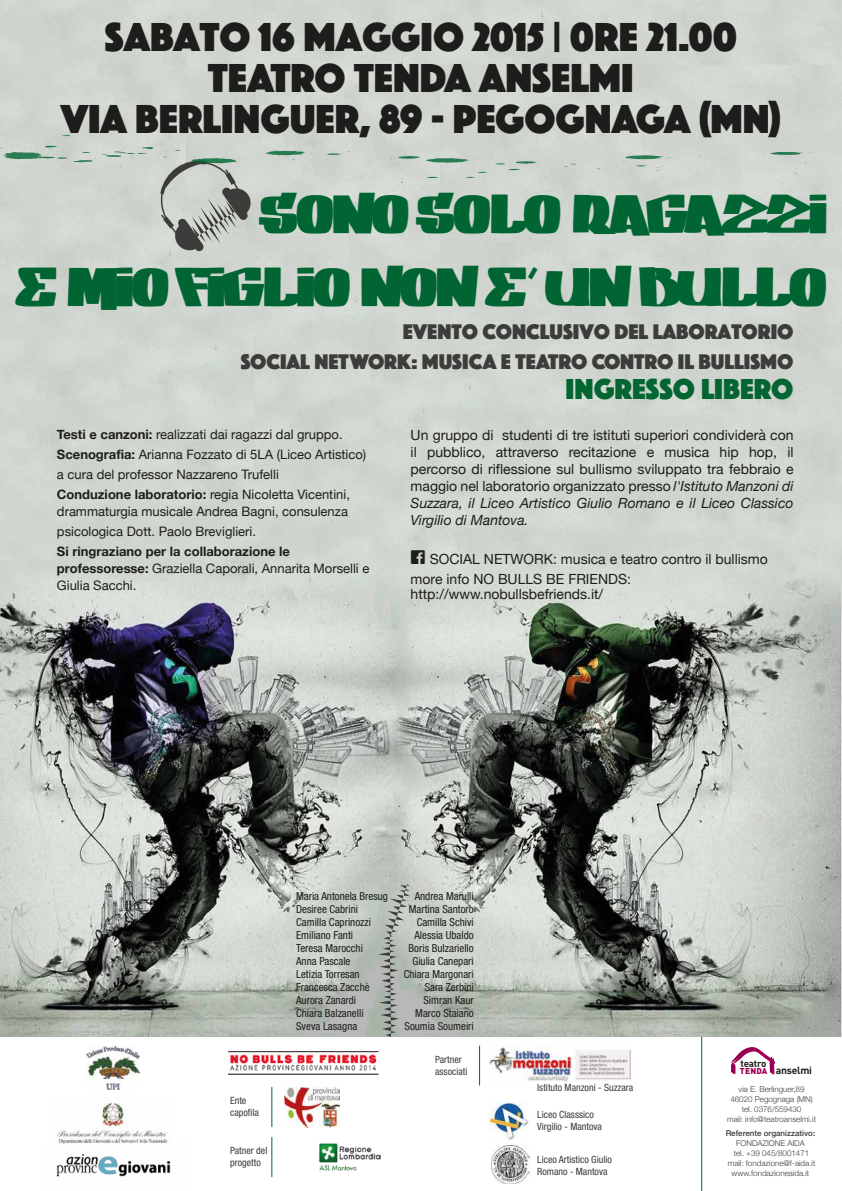
<style>
.page{position:relative;width:842px;height:1191px;background:#fff}
.page>*{position:absolute;margin:0;border:0;box-sizing:border-box;transform-origin:0 0}
.t1{font:42px/41px "Phosphate Solid";color:#1d1d1b;text-align:center}
.t2{font:40px/73px "GANGBANGCRIME";color:#006533;text-align:right}
.t3{font:30px "Phosphate Solid";color:#026532}
.t4{font:22px/30px "Phosphate Solid";color:#3c3c3b;text-align:right}
.t5{font:14px/17px "Helvetica Neue";color:#1d1d1b;text-align:justify}
.t6{font:13px/20px "Helvetica Neue";color:#1d1d1b}
.t7{font:700 13px/17px "Helvetica Neue";color:#1d1d1b}
.t8{font:condensed 11px/13px "Helvetica Neue LT Std";color:#1d1d1b}
.t9{font:700 10.3px "DIN";letter-spacing:-.02em;color:#1d1d1b}
.t10{font:condensed 10px/12px "Helvetica Neue LT Std";color:#3c3c3b}
.t11{font:700 9.7px "DIN";letter-spacing:-.02em;color:#1d1d1b}
.t12{font:300 8px/10px "Helvetica Neue";color:#3c3c3b;text-align:center}
.t13{font:500 8px "Helvetica Neue";color:#3c3c3b}
.s1{font-weight:700}
.s2{font-weight:400}
.s3{font-style:italic}
.s4{font-family:"Social Icons Pro Set 1 Rounded";font-size:20px}
.s5{font-weight:900;font-size:8.4px;color:#a00057}
</style>
<div class="page">
<img style="left:0;top:0;width:842px;height:1036px">
<svg style="left:0;top:145px;width:94px;height:17px;background:#b1c4b8"></svg>
<svg style="left:263px;top:150px;width:50px;height:10px"></svg>
<svg style="left:325px;top:152px;width:26px;height:3px"></svg>
<svg style="left:389px;top:155px;width:148px;height:23px;background:#c3cec5"></svg>
<svg style="left:102px;top:147px;width:150px;height:105px;background:#bbc1bb"></svg>
<svg style="left:563px;top:164px;width:14px;height:3px"></svg>
<svg style="left:770px;top:151px;width:34px;height:4px"></svg>
<svg style="left:617px;top:155px;width:53px;height:17px"></svg>
<img style="left:56px;top:1153px;width:115px;height:24px">
<img style="left:57px;top:1097px;width:113px;height:48px">
<img style="left:86px;top:1046px;width:53px;height:43px">
<img style="left:228px;top:1051px;width:151px;height:23px">
<img style="left:285px;top:1087px;width:55px;height:40px">
<hr style="left:271px;top:1087px;width:1px;height:40px;background:#006533">
<img style="left:319px;top:1143px;width:61px;height:27px">
<hr style="left:271px;top:1137px;width:1px;height:40px;background:#006533">
<img style="left:492px;top:1145px;width:37px;height:38px">
<img style="left:490px;top:1044px;width:140px;height:37px">
<hr style="left:479px;top:1045px;width:1px;height:40px;background:#006533">
<img style="left:490px;top:1102px;width:39px;height:37px">
<svg style="left:378px;top:884px;width:32px;height:152px;background:#a8ada8"></svg>
<hr style="left:701px;top:1036px;width:1px;height:155px;background:#006533">
<svg style="left:731px;top:1047px;width:44px;height:27px"></svg>
<h1 class="t1" style="left:61px;top:14px;width:722px">SABATO 16 MAGGIO 2015 | 0RE 21.00<br>TEATRO TENDA ANSELMI<br>VIA BERLINGUER, 89 - PEGOGNAGA (MN)</h1>
<h2 class="t2" style="left:19px;top:181px;width:809px">SONO SOLO RAGAZZI<br>E MIO FIGLIO NON E’ UN BULLO</h2>
<h3 class="t4" style="left:241px;top:315px;width:554px">EVENTO CONCLUSIVO DEL LABORATORIO<br>SOCIAL NETWORK: MUSICA E TEATRO CONTRO IL BULLISMO</h3>
<h3 class="t3" style="left:566px;top:368px;width:229px">INGRESSO LIBERO</h3>
<p class="t6" style="left:57px;top:425px;width:311px"><span class="s1">Testi e canzoni:</span> realizzati dai ragazzi dal gruppo.<br><span class="s1">Scenografia:</span> Arianna Fozzato di 5LA (Liceo Artistico) a cura del professor Nazzareno Trufelli<br><span class="s1">Conduzione laboratorio:</span> regia Nicoletta Vicentini,</p>
<p class="t6" style="left:57px;top:502px;width:292px">drammaturgia musicale Andrea Bagni, consulenza psicologica Dott. Paolo Breviglieri.</p>
<p class="t7" style="left:57px;top:543px;width:314px">Si ringraziano per la collaborazione le professoresse: <span class="s2">Graziella Caporali, Annarita Morselli e<br>Giulia Sacchi.</span></p>
<p class="t5" style="left:411px;top:427px;width:384px">Un gruppo di studenti di tre istituti superiori condividerà con il pubblico, attraverso recitazione e musica hip hop, il percorso di riflessione sul bullismo sviluppato tra febbraio e maggio nel laboratorio organizzato presso <span class="s3">l'Istituto Manzoni di Suzzara, il Liceo Artistico Giulio Romano e il Liceo Classico Virgilio di Mantova.</span></p>
<p class="t5" style="left:411px;top:550px;width:359px;line-height:20px"><span class="s4">f</span> SOCIAL NETWORK: musica e teatro contro il bullismo more info NO BULLS BE FRIENDS:</p>
<p class="t5" style="left:411px;top:586px;width:194px">http://www.nobullsbefriends.it/</p>
<p class="t10" style="left:230px;top:1094px;width:30px">Ente capofila</p>
<p class="t10" style="left:230px;top:1144px;width:39px">Patner del progetto</p>
<p class="t8" style="left:296px;top:889px;width:93px">Maria Antonela Bresug<br>Desiree Cabrini<br>Camilla Caprinozzi<br>Emiliano Fanti<br>Teresa Marocchi<br>Anna Pascale<br>Letizia Torresan<br>Francesca Zacchè<br>Aurora Zanardi<br>Chiara Balzanelli<br>Sveva Lasagna</p>
<p class="t8" style="left:404px;top:889px;width:72px;text-align:right">Andrea Marulli<br>Martina Santoro<br>Camilla Schivi<br>Alessia Ubaldo<br>Boris Bulzariello<br>Giulia Canepari<br>Chiara Margonari<br>Sara Zerbini<br>Simran Kaur<br>Marco Staiano<br>Soumia Soumeiri</p>
<p class="t10" style="left:435px;top:1053px;width:34px">Partner associati</p>
<p class="t10" style="left:537px;top:1081px;width:98px">Istituto Manzoni - Suzzara</p>
<p class="t10" style="left:537px;top:1108px;width:66px">Liceo Classsico<br>Virgilio - Mantova</p>
<p class="t10" style="left:537px;top:1153px;width:76px">Liceo Artistico Giulio<br>Romano - Mantova</p>
<p class="t11" style="left:740px;top:1056px;width:27px">teatro</p>
<p class="t9" style="left:740px;top:1063px;width:74px"><span class="s5">TENDA</span> anselmi</p>
<p class="t12" style="left:727px;top:1083px;width:90px">via E. Berlinguer,89<br>46020 Pegognaga (MN) tel. 0376/559430<br>mail: info@teatroanselmi.it</p>
<p class="t13" style="left:726px;top:1126px;width:91px">Referente organizzativo:</p>
<p class="t12" style="left:728px;top:1137px;width:89px">FONDAZIONE AIDA<br>tel. +39 045/8001471 mail: fondazione@f-aida.it www.fondazioneaida.it</p>
</div>
